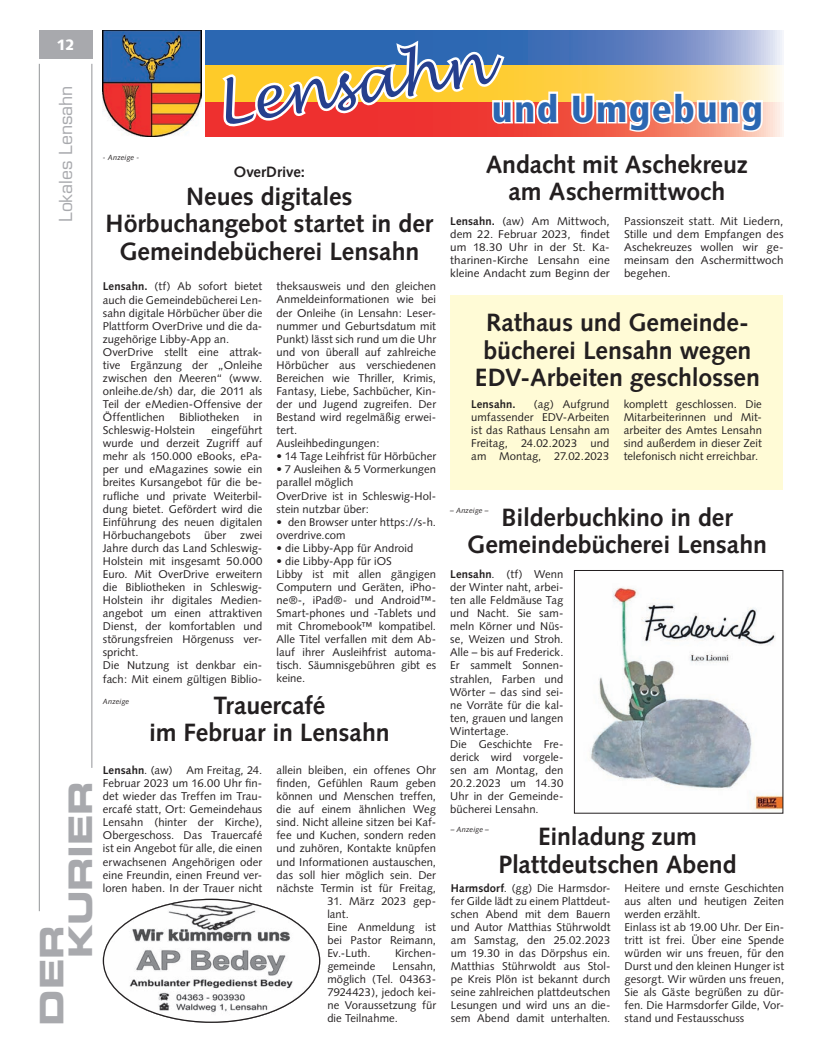
<style>
.page{position:relative;width:819px;height:1053px;background:#fff}
.page>*{position:absolute;margin:0;border:0;box-sizing:border-box;transform-origin:0 0}
.t1{font:italic 57.5px "Lucida Handwriting";color:#253f8e}
.t2{font:900 condensed 37.5px "Frutiger LT Std";letter-spacing:.04em;color:#2b67b2}
.t3{font:32.5px/28.9px "Eurostile LT Std Bold Ex 2";letter-spacing:-.01em;color:#a8a9ad}
.t4{font:700 25px/27.5px "Syntax LT Std";letter-spacing:-.005em;color:#231f20;text-align:center}
.t5{font:17.5px "Eurostile LT Std";letter-spacing:-.005em;color:#a8a9ad}
.t6{font:700 15px "Syntax LT Std";color:#231f20}
.t7{font:900 15px "Syntax LT Std";color:#fff}
.t8{font:11.25px/13px "Syntax";letter-spacing:.005em;color:#231f20}
.t9{font:700 11.25px "Syntax";letter-spacing:.015em;color:#231f20}
.t10{font:italic 7.5px "Syntax LT Std";letter-spacing:.015em;color:#231f20}
.t11{font:italic 7.5px "Syntax";letter-spacing:.01em;color:#231f20}
.s1{font-weight:700}
</style>
<div class="page">
<div style="left:451px;top:295px;width:331px;height:195px;background:#fffbd6"></div>
<hr style="left:39px;top:64px;width:1px;height:847px;background:#939598">
<hr style="left:92px;top:64px;width:1px;height:703px;background:#939598">
<div style="left:39px;top:30px;width:53px;height:29px;background:#a8a9ad"></div>
<img style="left:103px;top:900px;width:217px;height:122px">
<img style="left:103px;top:30px;width:98px;height:106px">
<svg style="left:206px;top:101px;width:577px;height:35px;background:#f58a7d"></svg>
<svg style="left:206px;top:30px;width:576px;height:36px;background:#6d8cc3"></svg>
<svg style="left:206px;top:66px;width:576px;height:35px;background:#fedc7f"></svg>
<svg style="left:569px;top:90px;width:196px;height:44px"></svg>
<svg style="left:218px;top:36px;width:342px;height:100px"></svg>
<img style="left:590px;top:587px;width:191px;height:223px">
<div style="left:574px;top:570px;width:209px;height:243px;border:1px solid #231f20"></div>
<p class="t7" style="left:57px;top:36px;width:20px">12</p>
<p class="t5" style="left:55px;top:222px;width:138px;rotate:-90deg">Lokales Lensahn</p>
<p class="t3" style="left:37px;top:958px;width:179px;text-indent:-67px;rotate:-90deg">DER<br>KURIER</p>
<p class="t1" style="left:209px;top:71px;width:276px;rotate:-9deg">Lensahn</p>
<p class="t2" style="left:492px;top:86px;width:272px">und Umgebung</p>
<p class="t11" style="left:103px;top:153px;width:38px">- Anzeige -</p>
<p class="t6" style="left:234px;top:163px;width:73px">OverDrive:</p>
<p class="t4" style="left:106px;top:182px;width:329px">Neues digitales<br>Hörbuchangebot startet in der<br>Gemeindebücherei Lensahn</p>
<p class="t8" style="left:103px;top:280px;width:161px"><span class="s1">Lensahn.</span> (tf) Ab sofort bietet auch die Gemeindebücherei Len&shy;sahn digitale Hörbücher über die<br>Plattform OverDrive und die da&shy;zugehörige Libby-App an.<br>OverDrive stellt eine attrak&shy;tive Ergänzung der „Onleihe zwischen den Meeren“ (www. onleihe.de/sh) dar, die 2011 als<br>Teil der eMedien-Offensive der<br>Öffentlichen</p>
<p class="t8" style="left:276px;top:280px;width:161px">theksausweis und den gleichen<br>Anmeldeinformationen wie bei der Onleihe (in Lensahn: Leser&shy;nummer und Geburtsdatum mit<br>Punkt) lässt sich rund um die Uhr und von überall auf zahlreiche<br>Hörbücher aus verschiedenen<br>Bereichen wie Thriller, Krimis,<br>Fantasy, Liebe, Sachbücher, Kin&shy;der und Jugend zugreifen. Der<br>Bestand wird regelmäßig erwei&shy;tert.<br>Ausleihbedingungen:</p>
<p class="t8" style="left:276px;top:450px;width:161px">• 14 Tage Leihfrist für Hörbücher</p>
<p class="t8" style="left:276px;top:463px;width:161px">• 7 Ausleihen &amp; 5 Vormerkungen parallel möglich<br>OverDrive ist in Schleswig-Hol&shy;stein nutzbar über:</p>
<p class="t8" style="left:276px;top:515px;width:161px">• den Browser unter https://s-h. overdrive.com</p>
<p class="t8" style="left:276px;top:541px;width:138px">• die Libby-App für Android</p>
<p class="t8" style="left:276px;top:554px;width:161px">• die Libby-App für iOS<br>Libby ist mit allen gängigen<br>Computern und Geräten, iPho&shy;ne®-, iPad®- und Android™-<br>Smart-phones und -Tablets und mit Chromebook™ kompatibel.<br>Alle Titel verfallen mit dem Ab&shy;lauf ihrer Ausleihfrist automa&shy;tisch. Säumnisgebühren gibt es keine.</p>
<p class="t8" style="left:179px;top:411px;width:62px">Bibliotheken</p>
<p class="t8" style="left:253px;top:411px;width:10px">in</p>
<p class="t8" style="left:103px;top:424px;width:94px">Schleswig-Holstein</p>
<p class="t8" style="left:103px;top:424px;width:161px;text-indent:109px">eingeführt wurde und derzeit Zugriff auf mehr als 150.000 eBooks, ePa&shy;per und eMagazines sowie ein breites Kursangebot für die be&shy;rufliche und private Weiterbil&shy;dung bietet. Gefördert wird die<br>Einführung des neuen digitalen<br>Hörbuchangebots über zwei<br>Jahre durch das Land Schleswig-<br>Holstein mit insgesamt 50.000<br>Euro. Mit OverDrive erweitern die Bibliotheken in Schleswig-<br>Holstein ihr digitales Medien&shy;angebot um einen attraktiven<br>Dienst, der komfortablen und störungsfreien Hörgenuss ver&shy;spricht.<br>Die Nutzung ist denkbar ein&shy;fach: Mit einem gültigen Biblio-</p>
<p class="t4" style="left:149px;top:691px;width:242px">Trauercafé<br>im Februar in Lensahn</p>
<p class="t8" style="left:103px;top:763px;width:161px;text-align:justify"><span class="s1">Lensahn</span>. (aw) Am Freitag, 24.<br>Februar 2023 um 16.00 Uhr fin&shy;det wieder das Treffen im Trau&shy;ercafé statt, Ort: Gemeindehaus Lensahn (hinter der Kirche), Obergeschoss. Das Trauercafé ist ein Angebot für alle, die einen erwachsenen Angehörigen oder eine Freundin, einen Freund ver&shy;loren haben. In der Trauer nicht</p>
<p class="t8" style="left:276px;top:763px;width:161px;text-align:justify">allein bleiben, ein offenes Ohr finden, Gefühlen Raum geben können und Menschen treffen, die auf einem ähnlichen Weg sind. Nicht alleine sitzen bei Kaf&shy;fee und Kuchen, sondern reden und zuhören, Kontakte knüpfen und Informationen austauschen, das soll hier möglich sein. Der nächste Termin ist für Freitag,</p>
<p class="t8" style="left:327px;top:894px;width:110px">31. März 2023 gep&shy;lant.<br>Eine Anmeldung ist bei Pastor Reimann,<br>Ev.-Luth.</p>
<p class="t11" style="left:103px;top:697px;width:28px">Anzeige</p>
<p class="t8" style="left:395px;top:946px;width:43px">Kirchen-</p>
<p class="t8" style="left:327px;top:959px;width:110px;text-align:justify;text-indent:65px">Lensahn, möglich (Tel. 04363- 7924423), jedoch kei&shy;ne Voraussetzung für die Teilnahme.</p>
<p class="t8" style="left:327px;top:959px;width:49px">gemeinde</p>
<p class="t4" style="left:485px;top:150px;width:264px">Andacht mit Aschekreuz am Aschermittwoch</p>
<p class="t8" style="left:450px;top:215px;width:161px;text-align:justify"><span class="s1">Lensahn.</span> (aw) Am Mittwoch, dem 22. Februar 2023, findet um 18.30 Uhr in der St. Ka&shy;tharinen-Kirche Lensahn eine kleine Andacht zum Beginn der</p>
<p class="t8" style="left:624px;top:215px;width:161px;text-align:justify">Passionszeit statt. Mit Liedern, Stille und dem Empfangen des Aschekreuzes wollen wir ge&shy;meinsam den Aschermittwoch begehen.</p>
<p class="t4" style="left:475px;top:309px;width:286px">Rathaus und Gemeinde&shy;bücherei Lensahn wegen<br>EDV-Arbeiten geschlossen</p>
<p class="t9" style="left:471px;top:398px;width:46px">Lensahn.</p>
<p class="t8" style="left:471px;top:397px;width:140px;text-align:justify;text-indent:63px">(ag) Aufgrund umfassender EDV-Arbeiten ist das Rathaus Lensahn am Freitag, 24.02.2023 und am Montag, 27.02.2023</p>
<p class="t8" style="left:623px;top:397px;width:140px;text-align:justify">komplett geschlossen. Die Mitarbeiterinnen und Mit&shy;arbeiter des Amtes Lensahn sind außerdem in dieser Zeit telefonisch nicht erreichbar.</p>
<p class="t4" style="left:467px;top:503px;width:301px">Bilderbuchkino in der<br>Gemeindebücherei Lensahn</p>
<p class="t10" style="left:450px;top:505px;width:40px">– Anzeige –</p>
<p class="t8" style="left:450px;top:567px;width:115px"><span class="s1">Lensahn</span>. (tf) Wenn der Winter naht, arbei&shy;ten alle Feldmäuse Tag und Nacht. Sie sam&shy;meln Körner und Nüs&shy;se, Weizen und Stroh.<br>Alle – bis auf Frederick.<br>Er sammelt Sonnen&shy;strahlen, Farben und<br>Wörter – das sind sei&shy;ne Vorräte für die kal&shy;ten, grauen und langen<br>Wintertage.<br>Die Geschichte Fre&shy;derick wird vorgele&shy;sen am Montag, den<br>20.2.2023 um 14.30<br>Uhr in der Gemeinde&shy;bücherei Lensahn.</p>
<p class="t4" style="left:498px;top:822px;width:239px">Einladung zum<br>Plattdeutschen Abend</p>
<p class="t8" style="left:451px;top:881px;width:161px;text-align:justify"><span class="s1">Harmsdorf</span>. (gg) Die Harmsdor&shy;fer Gilde lädt zu einem Plattdeut&shy;schen Abend mit dem Bauern und Autor Matthias Stührwoldt am Samstag, den 25.02.2023 um 19.30 in das Dörpshus ein.<br>Matthias Stührwoldt aus Stol&shy;pe Kreis Plön ist bekannt durch seine zahlreichen plattdeutschen Lesungen und wird uns an die&shy;sem Abend damit unterhalten.</p>
<p class="t8" style="left:624px;top:881px;width:161px">Heitere und ernste Geschichten aus alten und heutigen Zeiten werden erzählt.<br>Einlass ist ab 19.00 Uhr. Der Ein&shy;tritt ist frei. Über eine Spende würden wir uns freuen, für den<br>Durst und den kleinen Hunger ist gesorgt. Wir würden uns freuen,<br>Sie als Gäste begrüßen zu dür&shy;fen. Die Harmsdorfer Gilde, Vor&shy;stand und Festausschuss</p>
<p class="t10" style="left:450px;top:824px;width:40px">– Anzeige –</p>
</div>
